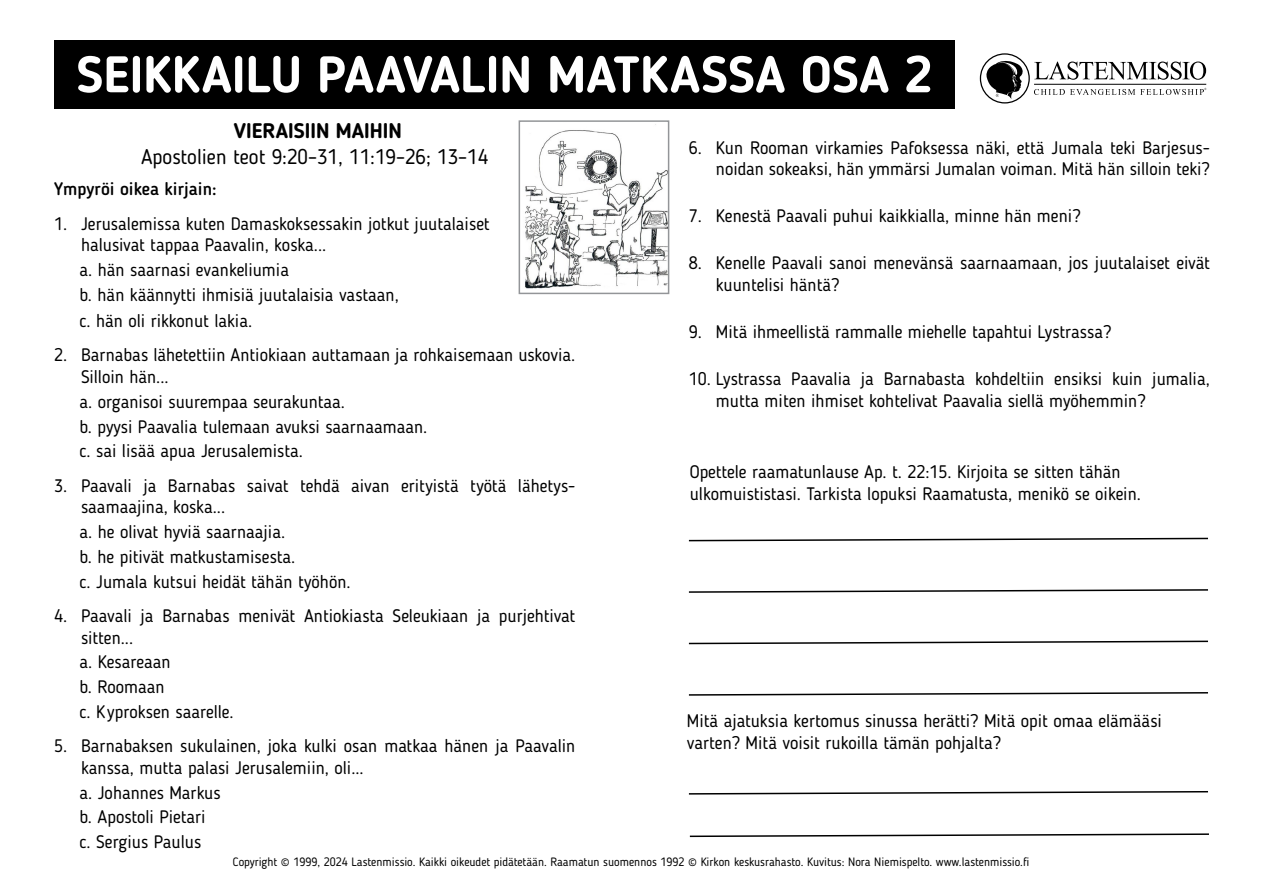
<style>
.page{position:relative;width:1263px;height:893px;background:#fff}
.page>*{position:absolute;margin:0;border:0;box-sizing:border-box;transform-origin:0 0}
.t1{font:700 51px "Blogger Sans";color:#fff}
.t2{font:21px "Blogger Sans";color:#000}
.t3{font:700 21px "Blogger Sans";color:#000}
.t4{font:18px/21.6px "Blogger Sans";color:#000}
.t5{font:500 18px "Blogger Sans";color:#000}
.t6{font:12px "Blogger Sans";color:#000}
</style>
<div class="page">
<div style="left:54px;top:41px;width:901px;height:68px;background:#000"></div>
<svg style="left:688px;top:692px;width:520px;height:4px"></svg>
<svg style="left:688px;top:537px;width:520px;height:5px"></svg>
<svg style="left:688px;top:640px;width:520px;height:5px"></svg>
<svg style="left:688px;top:589px;width:520px;height:4px"></svg>
<svg style="left:980px;top:54px;width:49px;height:49px"></svg>
<div style="left:980px;top:53px;width:50px;height:51px;border:1px solid #000;border-radius:50%"></div>
<svg style="left:985px;top:60px;width:39px;height:39px"></svg>
<svg style="left:1034px;top:62px;width:172px;height:18px"></svg>
<svg style="left:1034px;top:88px;width:172px;height:7px"></svg>
<hr style="left:1034px;top:84px;width:172px;height:1px;background:#000">
<img style="left:525px;top:124px;width:141px;height:165px">
<div style="left:519px;top:120px;width:150px;height:174px;border:2px solid #939598"></div>
<svg style="left:688px;top:791px;width:520px;height:4px"></svg>
<svg style="left:689px;top:833px;width:520px;height:5px"></svg>
<h1 class="t1" style="left:77px;top:44px;width:857px">SEIKKAILU PAAVALIN MATKASSA OSA 2</h1>
<p class="t3" style="left:234px;top:118px;width:170px">VIERAISIIN MAIHIN</p>
<p class="t2" style="left:141px;top:145px;width:349px">Apostolien teot 9:20–31, 11:19–26; 13–14</p>
<p class="t5" style="left:54px;top:178px;width:164px">Ympyröi oikea kirjain:</p>
<p class="t4" style="left:81px;top:213px;width:410px;text-indent:-27px">1. Jerusalemissa kuten Damaskoksessakin jotkut juutalaiset halusivat tappaa Paavalin, koska...</p>
<p class="t4" style="left:80px;top:257px;width:321px;line-height:25.5px">a. hän saarnasi evankeliumia<br>b. hän käännytti ihmisiä juutalaisia vastaan, c. hän oli rikkonut lakia.</p>
<p class="t4" style="left:81px;top:344px;width:496px;text-indent:-27px">2. Barnabas lähetettiin Antiokiaan auttamaan ja rohkaisemaan uskovia.<br>Silloin hän...</p>
<p class="t4" style="left:80px;top:389px;width:349px;line-height:24.8px">a. organisoi suurempaa seurakuntaa.<br>b. pyysi Paavalia tulemaan avuksi saarnaamaan. c. sai lisää apua Jerusalemista.</p>
<p class="t4" style="left:81px;top:475px;width:496px;text-indent:-27px">3. Paavali ja Barnabas saivat tehdä aivan erityistä työtä lähetys&shy;saamaajina, koska...</p>
<p class="t4" style="left:80px;top:519px;width:273px;line-height:24.8px">a. he olivat hyviä saarnaajia.<br>b. he pitivät matkustamisesta.<br>c. Jumala kutsui heidät tähän työhön.</p>
<p class="t4" style="left:81px;top:605px;width:496px;text-indent:-27px">4. Paavali ja Barnabas menivät Antiokiasta Seleukiaan ja purjehtivat sitten...</p>
<p class="t4" style="left:80px;top:650px;width:156px;line-height:24.8px">a. Kesareaan<br>b. Roomaan<br>c. K yproksen saarelle.</p>
<p class="t4" style="left:81px;top:735px;width:496px;text-indent:-27px">5. Barnabaksen sukulainen, joka kulki osan matkaa hänen ja Paavalin kanssa, mutta palasi Jerusalemiin, oli...</p>
<p class="t4" style="left:80px;top:780px;width:143px;line-height:24.8px">a. Johannes Markus b. Apostoli Pietari c. Sergius Paulus</p>
<p class="t4" style="left:689px;top:137px;width:522px;text-align:right">6. Kun Rooman virkamies Pafoksessa näki, että Jumala teki Barjesus&shy;noidan sokeaksi, hän ymmärsi Jumalan voiman. Mitä hän silloin teki?</p>
<p class="t4" style="left:689px;top:205px;width:393px">7. Kenestä Paavali puhui kaikkialla, minne hän meni?</p>
<p class="t4" style="left:716px;top:252px;width:495px;text-indent:-27px">8. Kenelle Paavali sanoi menevänsä saarnaamaan, jos juutalaiset eivät kuuntelisi häntä?</p>
<p class="t4" style="left:689px;top:321px;width:424px">9. Mitä ihmeellistä rammalle miehelle tapahtui Lystrassa?</p>
<p class="t4" style="left:716px;top:368px;width:495px;text-indent:-27px">10. Lystrassa Paavalia ja Barnabasta kohdeltiin ensiksi kuin jumalia, mutta miten ihmiset kohtelivat Paavalia siellä myöhemmin?</p>
<p class="t4" style="left:690px;top:461px;width:453px">Opettele raamatunlause Ap. t. 22:15. Kirjoita se sitten tähän ulkomuististasi. Tarkista lopuksi Raamatusta, menikö se oikein.</p>
<p class="t4" style="left:687px;top:710px;width:476px">Mitä ajatuksia kertomus sinussa herätti? Mitä opit omaa elämääsi varten? Mitä voisit rukoilla tämän pohjalta?</p>
<p class="t6" style="left:233px;top:855px;width:798px">Copyright © 1999, 2024 Lastenmissio. Kaikki oikeudet pidätetään. Raamatun suomennos 1992 © Kirkon keskusrahasto. Kuvitus: Nora Niemispelto. www.lastenmissio.fi</p>
</div>
